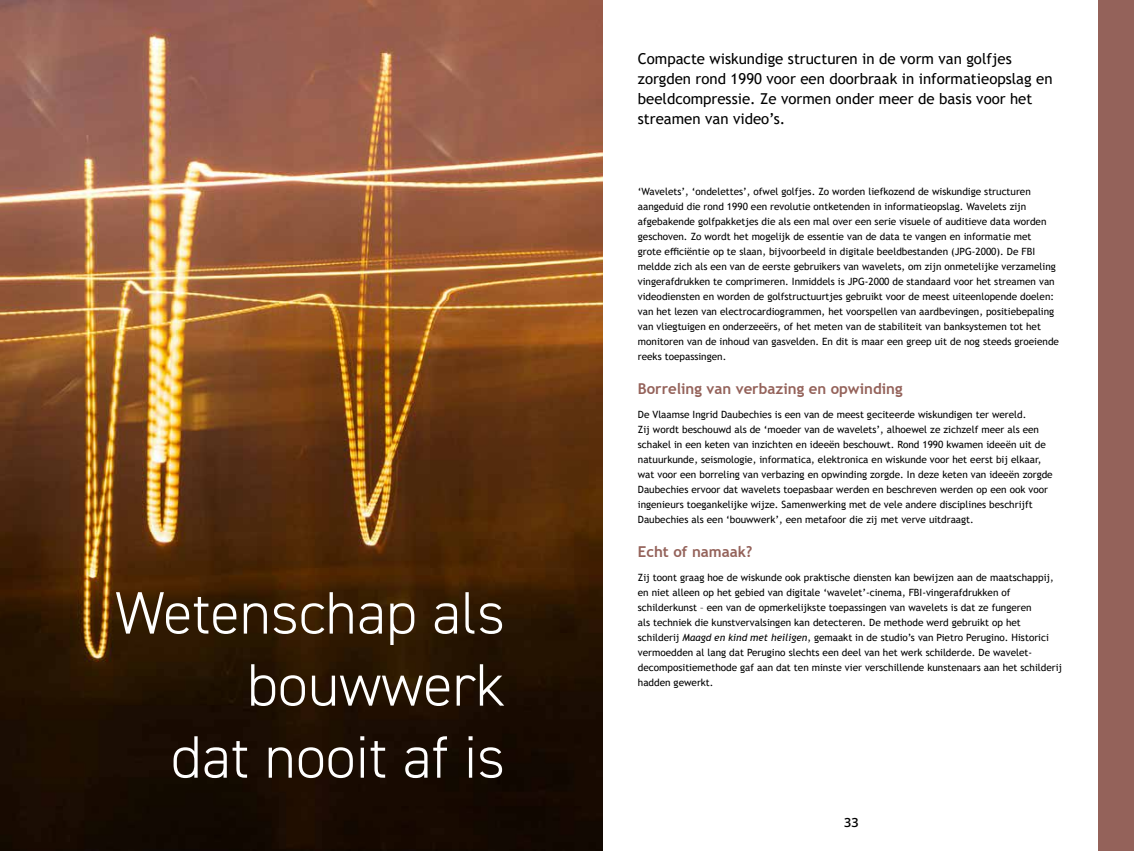
<style>
.page{position:relative;width:1134px;height:851px;background:#fff}
.page>*{position:absolute;margin:0;border:0;box-sizing:border-box;transform-origin:0 0}
.t1{font:300 60px/72px "DIN2014";color:#fff;text-align:right}
.t2{font:15px/20px "Trebuchet MS";color:#000}
.t3{font:700 15px "Trebuchet MS";color:#94625a}
.t4{font:12.5px "Open Sans";color:#000}
.t5{font:10px/15px "Trebuchet MS";color:#000}
.s1{font-style:italic}
</style>
<div class="page">
<div style="left:1098px;top:0;width:36px;height:850px;background:#94625a"></div>
<img style="left:0;top:0;width:602px;height:850px">
<h1 class="t1" style="left:115px;top:577px;width:391px">Wetenschap als bouwwerk<br>dat nooit af is</h1>
<h2 class="t2" style="left:638px;top:49px;width:416px">Compacte wiskundige structuren in de vorm van golfjes zorgden rond 1990 voor een doorbraak in informatieopslag en beeldcompressie. Ze vormen onder meer de basis voor het streamen van video’s.</h2>
<p class="t5" style="left:638px;top:184px;width:423px">‘Wavelets’, ‘ondelettes’, ofwel golfjes. Zo worden liefkozend de wiskundige structuren aangeduid die rond 1990 een revolutie ontketenden in informatieopslag. Wavelets zijn afgebakende golfpakketjes die als een mal over een serie visuele of auditieve data worden geschoven. Zo wordt het mogelijk de essentie van de data te vangen en informatie met<br>grote efficiëntie op te slaan, bijvoorbeeld in digitale beeldbestanden (JPG-2000). De FBI meldde zich als een van de eerste gebruikers van wavelets, om zijn onmetelijke verzameling vingerafdrukken te comprimeren. Inmiddels is JPG-2000 de standaard voor het streamen van videodiensten en worden de golfstructuurtjes gebruikt voor de meest uiteenlopende doelen: van het lezen van electrocardiogrammen, het voorspellen van aardbevingen, positiebepaling van vliegtuigen en onderzeeërs, of het meten van de stabiliteit van banksystemen tot het monitoren van de inhoud van gasvelden. En dit is maar een greep uit de nog steeds groeiende reeks toepassingen.</p>
<h2 class="t3" style="left:638px;top:379px;width:266px">Borreling van verbazing en opwinding</h2>
<p class="t5" style="left:638px;top:407px;width:416px">De Vlaamse Ingrid Daubechies is een van de meest geciteerde wiskundigen ter wereld.<br>Zij wordt beschouwd als de ‘moeder van de wavelets’, alhoewel ze zichzelf meer als een schakel in een keten van inzichten en ideeën beschouwt. Rond 1990 kwamen ideeën uit de natuurkunde, seismologie, informatica, elektronica en wiskunde voor het eerst bij elkaar, wat voor een borreling van verbazing en opwinding zorgde. In deze keten van ideeën zorgde Daubechies ervoor dat wavelets toepasbaar werden en beschreven werden op een ook voor ingenieurs toegankelijke wijze. Samenwerking met de vele andere disciplines beschrijft Daubechies als een ‘bouwwerk’, een metafoor die zij met verve uitdraagt.</p>
<h2 class="t3" style="left:638px;top:542px;width:116px">Echt of namaak?</h2>
<p class="t5" style="left:638px;top:569px;width:426px">Zij toont graag hoe de wiskunde ook praktische diensten kan bewijzen aan de maatschappij, en niet alleen op het gebied van digitale ‘wavelet’-cinema, FBI-vingerafdrukken of schilderkunst – een van de opmerkelijkste toepassingen van wavelets is dat ze fungeren<br>als techniek die kunstvervalsingen kan detecteren. De methode werd gebruikt op het schilderij <span class="s1">Maagd en kind met heiligen</span>, gemaakt in de studio’s van Pietro Perugino. Historici vermoedden al lang dat Perugino slechts een deel van het werk schilderde. De wavelet&shy;decompositiemethode gaf aan dat ten minste vier verschillende kunstenaars aan het schilderij hadden gewerkt.</p>
<p class="t4" style="left:844px;top:813px;width:16px">33</p>
</div>
